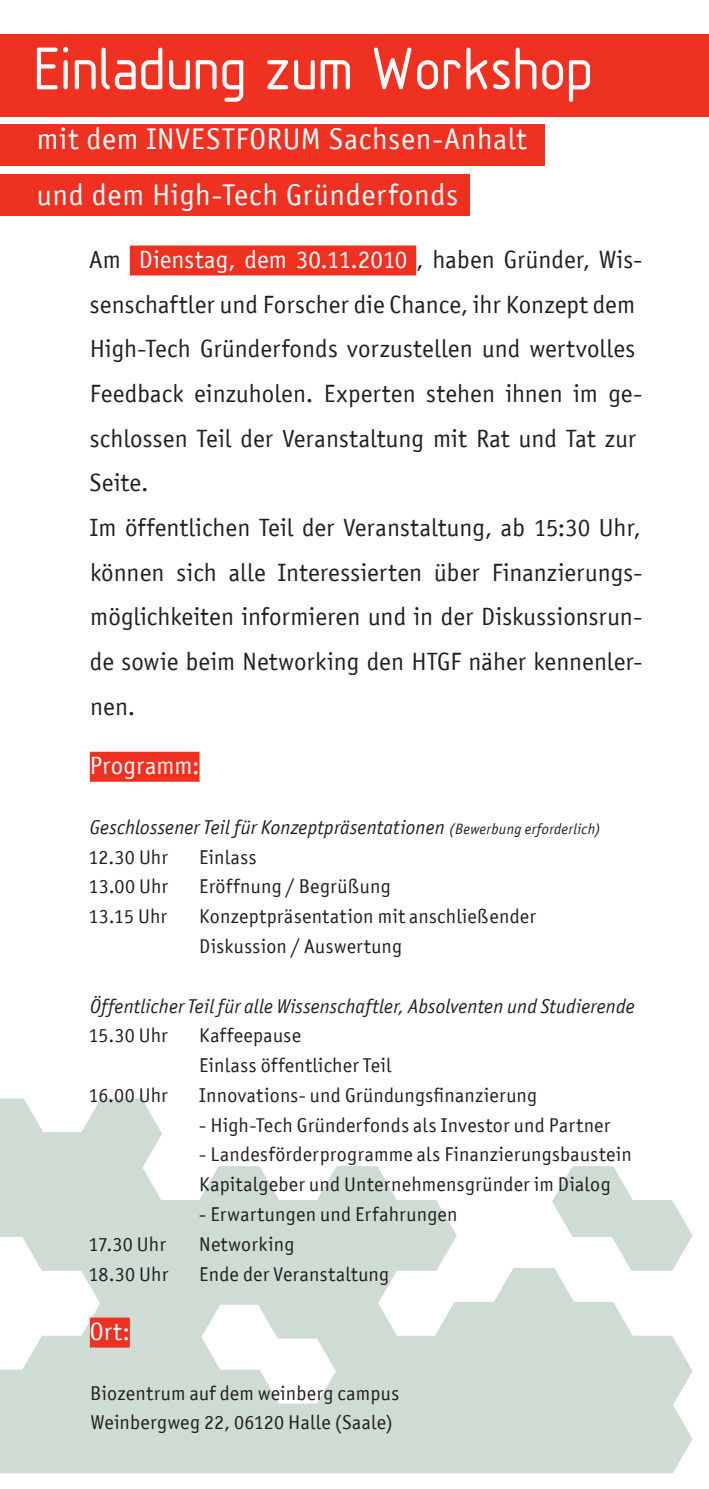
<style>
.page{position:relative;width:709px;height:1489px;background:#fff}
.page>*{position:absolute;margin:0;border:0;box-sizing:border-box;transform-origin:0 0}
.Headline{font:62.5px "Isonorm";letter-spacing:.01em;color:#fff}
.Headline-2{font:30px "Officina San ITC";letter-spacing:.03em;color:#fff}
.Subline{font:30px "Officina San ITC";letter-spacing:.025em;color:#fff}
.Haupttext{font:25px/44.8px "Officina San ITC";letter-spacing:.005em;color:#231f20}
.Haupttext-2{font:25px "Officina San ITC";letter-spacing:.005em;color:#fff}
.Tabelle__Programm{font:20px/29.8px "Officina San ITC";letter-spacing:.015em;color:#231f20}
.Tabelle__Programm-2{font:italic 20px "Officina San ITC";letter-spacing:.01em;color:#231f20}
.s1{color:#fff}
.s2{font-size:15px}
</style>
<div class="page">
<svg style="left:0;top:1098px;width:693px;height:375px"></svg>
<div style="left:130px;top:245px;width:286px;height:30px;background:#ef3122"></div>
<div style="left:90px;top:751px;width:109px;height:30px;background:#ef3122"></div>
<div style="left:90px;top:1317px;width:40px;height:30px;background:#ef3122"></div>
<div style="left:0;top:34px;width:709px;height:83px;background:#ef3122"></div>
<div style="left:0;top:124px;width:545px;height:42px;background:#ef3122"></div>
<div style="left:0;top:174px;width:469px;height:42px;background:#ef3122"></div>
<p class="Headline" style="left:37px;top:37px;width:559px">Einladung zum Workshop</p>
<p class="Headline-2" style="left:37px;top:121px;width:491px">mit dem INVESTFORUM Sachsen-Anhalt</p>
<p class="Subline" style="left:37px;top:177px;width:423px">und dem High-Tech Gründerfonds</p>
<p class="Haupttext" style="left:89px;top:237px;width:554px">Am <span class="s1">Dienstag, dem 30.11.2010</span> , haben Gründer, Wis&shy;senschaftler und Forscher die Chance, ihr Konzept dem High-Tech Gründerfonds vorzustellen und wertvolles Feedback einzuholen. Experten stehen ihnen im ge&shy;schlossen Teil der Veranstaltung mit Rat und Tat zur Seite.</p>
<p class="Haupttext" style="left:90px;top:505px;width:554px;text-align:justify">Im öffentlichen Teil der Veranstaltung, ab 15:30 Uhr, können sich alle Interessierten über Finanzierungs&shy;möglichkeiten informieren und in der Diskussionsrun&shy;de sowie beim Networking den HTGF näher kennenler&shy;nen.</p>
<p class="Haupttext-2" style="left:90px;top:751px;width:111px">Programm:</p>
<p class="Tabelle__Programm-2" style="left:90px;top:815px;width:512px">Geschlossener Teil für Konzeptpräsentationen <span class="s2">(Bewerbung erforderlich)</span></p>
<p class="Tabelle__Programm" style="left:89px;top:841px;width:81px">12.30 Uhr</p>
<p class="Tabelle__Programm" style="left:199px;top:841px;width:59px">Einlass</p>
<p class="Tabelle__Programm" style="left:89px;top:871px;width:81px">13.00 Uhr</p>
<p class="Tabelle__Programm" style="left:199px;top:871px;width:193px">Eröffnung / Begrüßung</p>
<p class="Tabelle__Programm" style="left:89px;top:901px;width:80px">13.15 Uhr</p>
<p class="Tabelle__Programm" style="left:199px;top:901px;width:338px">Konzeptpräsentation mit anschließender<br>Diskussion / Auswertung</p>
<p class="Tabelle__Programm-2" style="left:90px;top:994px;width:546px">Öffentlicher Teil für alle Wissenschaftler, Absolventen und Studierende</p>
<p class="Tabelle__Programm" style="left:89px;top:1020px;width:81px">15.30 Uhr</p>
<p class="Tabelle__Programm" style="left:199px;top:1020px;width:103px">Kaffeepause</p>
<p class="Tabelle__Programm" style="left:199px;top:1050px;width:194px">Einlass öffentlicher Teil</p>
<p class="Tabelle__Programm" style="left:89px;top:1080px;width:81px">16.00 Uhr</p>
<p class="Tabelle__Programm" style="left:199px;top:1080px;width:339px">Innovations- und Gründungsfinanzierung</p>
<p class="Tabelle__Programm" style="left:199px;top:1109px;width:413px">- High-Tech Gründerfonds als Investor und Partner</p>
<p class="Tabelle__Programm" style="left:199px;top:1139px;width:434px">- Landesförderprogramme als Finanzierungsbaustein</p>
<p class="Tabelle__Programm" style="left:199px;top:1169px;width:413px">Kapitalgeber und Unternehmensgründer im Dialog</p>
<p class="Tabelle__Programm" style="left:199px;top:1199px;width:260px">- Erwartungen und Erfahrungen</p>
<p class="Tabelle__Programm" style="left:89px;top:1228px;width:79px">17.30 Uhr</p>
<p class="Tabelle__Programm" style="left:199px;top:1228px;width:97px">Networking</p>
<p class="Tabelle__Programm" style="left:89px;top:1258px;width:81px">18.30 Uhr</p>
<p class="Tabelle__Programm" style="left:199px;top:1258px;width:191px">Ende der Veranstaltung</p>
<p class="Haupttext-2" style="left:90px;top:1316px;width:41px">Ort:</p>
<p class="Tabelle__Programm" style="left:90px;top:1377px;width:310px">Biozentrum auf dem weinberg campus</p>
<p class="Tabelle__Programm" style="left:91px;top:1407px;width:303px">Weinbergweg 22, 06120 Halle (Saale)</p>
</div>
